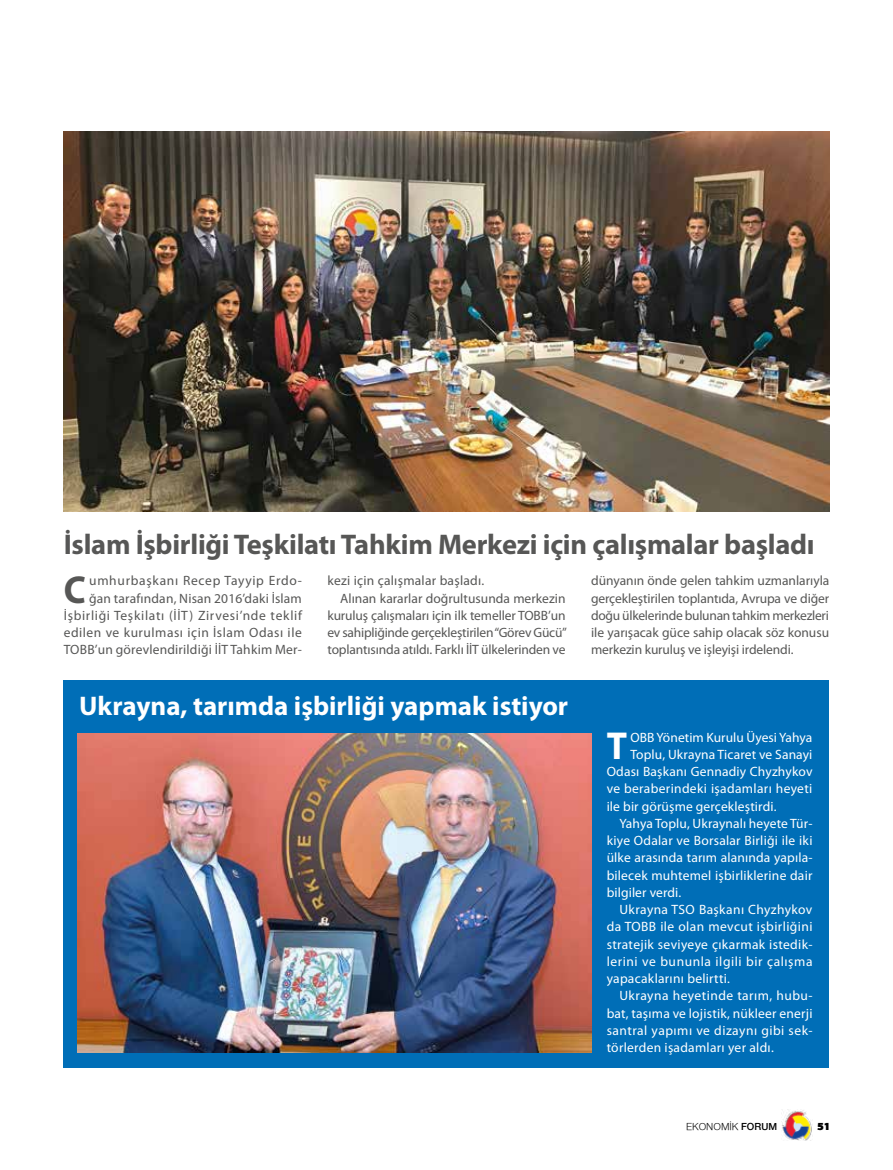
<style>
.page{position:relative;width:893px;height:1170px;background:#fff}
.page>*{position:absolute;margin:0;border:0;box-sizing:border-box;transform-origin:0 0}
.t1{font:700 39.15px "Myriad Pro";color:#575756;scale:.95 1}
.t2{font:700 39.15px "Myriad Pro";color:#fff;scale:.95 1}
.t3{font:700 28.5px "Myriad Pro";letter-spacing:-.01em;color:#575756}
.t4{font:700 27px "Myriad Pro";color:#fff}
.t5{font:13.5px "Myriad Pro";letter-spacing:.02em;color:#fff}
.t6{font:13.5px/17.2px "Myriad Pro";color:#575756;text-align:justify}
.t7{font:13.5px/17.2px "Myriad Pro";letter-spacing:.04em;color:#575756;text-align:right}
.t8{font:13.5px "Myriad Pro";letter-spacing:.045em;color:#fff}
.t9{font:13.5px "Myriad Pro";letter-spacing:.02em;color:#575756}
.t10{font:10.5px "Nimbus Sans Novus";color:#000}
.t11{font:900 10.5px "PF Agora Sans Pro";color:#000}
.s1{font-weight:600}
</style>
<div class="page">
<img style="left:781px;top:1109px;width:31px;height:31px">
<img style="left:64px;top:132px;width:765px;height:380px">
<div style="left:64px;top:680px;width:765px;height:387px;background:#006eb7"></div>
<img style="left:78px;top:733px;width:513px;height:319px">
<h2 class="t3" style="left:64px;top:528px;width:752px">İslam İşbirliği Teşkilatı Tahkim Merkezi için çalışmalar başladı</h2>
<p class="t7" style="left:64px;top:572px;width:240px">umhurbaşkanı Recep Tayyip Erdo-<br>ğan tarafından, Nisan 2016’daki İslam İşbirliği Teşkilatı (İİT) Zirvesi’nde teklif edilen ve kurulması için İslam Odası ile TOBB’un görevlendirildiği İİT Tahkim Mer-</p>
<p class="t9" style="left:327px;top:573px;width:158px">kezi için çalışmalar başladı.</p>
<h1 class="t1" style="left:64px;top:567px;width:25px">C</h1>
<p class="t6" style="left:340px;top:589px;width:227px">Alınan kararlar doğrultusunda merkezin</p>
<p class="t6" style="left:327px;top:607px;width:240px">kuruluş çalışmaları için ilk temeller TOBB’un</p>
<p class="t6" style="left:327px;top:624px;width:241px">ev sahipliğinde gerçekleştirilen “Görev Gücü”</p>
<p class="t6" style="left:327px;top:641px;width:240px">toplantısında atıldı. Farklı İİT ülkelerinden ve</p>
<h3 class="t4" style="left:79px;top:691px;width:490px">Ukrayna, tarımda işbirliği yapmak istiyor</h3>
<p class="t6" style="left:591px;top:572px;width:240px">dünyanın önde gelen tahkim uzmanlarıyla gerçekleştirilen toplantıda, Avrupa ve diğer doğu ülkelerinde bulunan tahkim merkezleri ile yarışacak güce sahip olacak söz konusu merkezin kuruluş ve işleyişi irdelendi.</p>
<h1 class="t2" style="left:607px;top:723px;width:23px">T</h1>
<p class="t5" style="left:630px;top:729px;width:184px">OBB Yönetim Kurulu Üyesi Yahya</p>
<p class="t5" style="left:630px;top:746px;width:184px">Toplu, Ukrayna Ticaret ve Sanayi</p>
<p class="t5" style="left:607px;top:764px;width:207px">Odası Başkanı Gennadiy Chyzhykov</p>
<p class="t5" style="left:607px;top:781px;width:207px">ve beraberindeki işadamları heyeti</p>
<p class="t5" style="left:607px;top:798px;width:171px">ile bir görüşme gerçekleştirdi.</p>
<p class="t5" style="left:619px;top:815px;width:195px">Yahya Toplu, Ukraynalı heyete Tür-</p>
<p class="t5" style="left:607px;top:833px;width:207px">kiye Odalar ve Borsalar Birliği ile iki</p>
<p class="t5" style="left:607px;top:850px;width:207px">ülke arasında tarım alanında yapıla-</p>
<p class="t5" style="left:607px;top:867px;width:207px">bilecek muhtemel işbirliklerine dair</p>
<p class="t5" style="left:607px;top:884px;width:76px">bilgiler verdi.</p>
<p class="t5" style="left:619px;top:902px;width:194px">Ukrayna TSO Başkanı Chyzhykov</p>
<p class="t5" style="left:607px;top:919px;width:207px">da TOBB ile olan mevcut işbirliğini</p>
<p class="t5" style="left:607px;top:936px;width:207px">stratejik seviyeye çıkarmak istedik-</p>
<p class="t8" style="left:607px;top:953px;width:207px">lerini ve bununla ilgili bir çalışma</p>
<p class="t5" style="left:607px;top:971px;width:125px">yapacaklarını belirtti.</p>
<p class="t5" style="left:619px;top:988px;width:195px">Ukrayna heyetinde tarım, hubu-</p>
<p class="t5" style="left:607px;top:1005px;width:207px">bat, taşıma ve lojistik, nükleer enerji</p>
<p class="t5" style="left:607px;top:1022px;width:207px">santral yapımı ve dizaynı gibi sek-</p>
<p class="t5" style="left:607px;top:1040px;width:169px">törlerden işadamları yer aldı.</p>
<p class="t10" style="left:686px;top:1120px;width:93px">EKONOMİK <span class="s1">FORUM</span></p>
<p class="t11" style="left:817px;top:1119px;width:15px">51</p>
</div>
